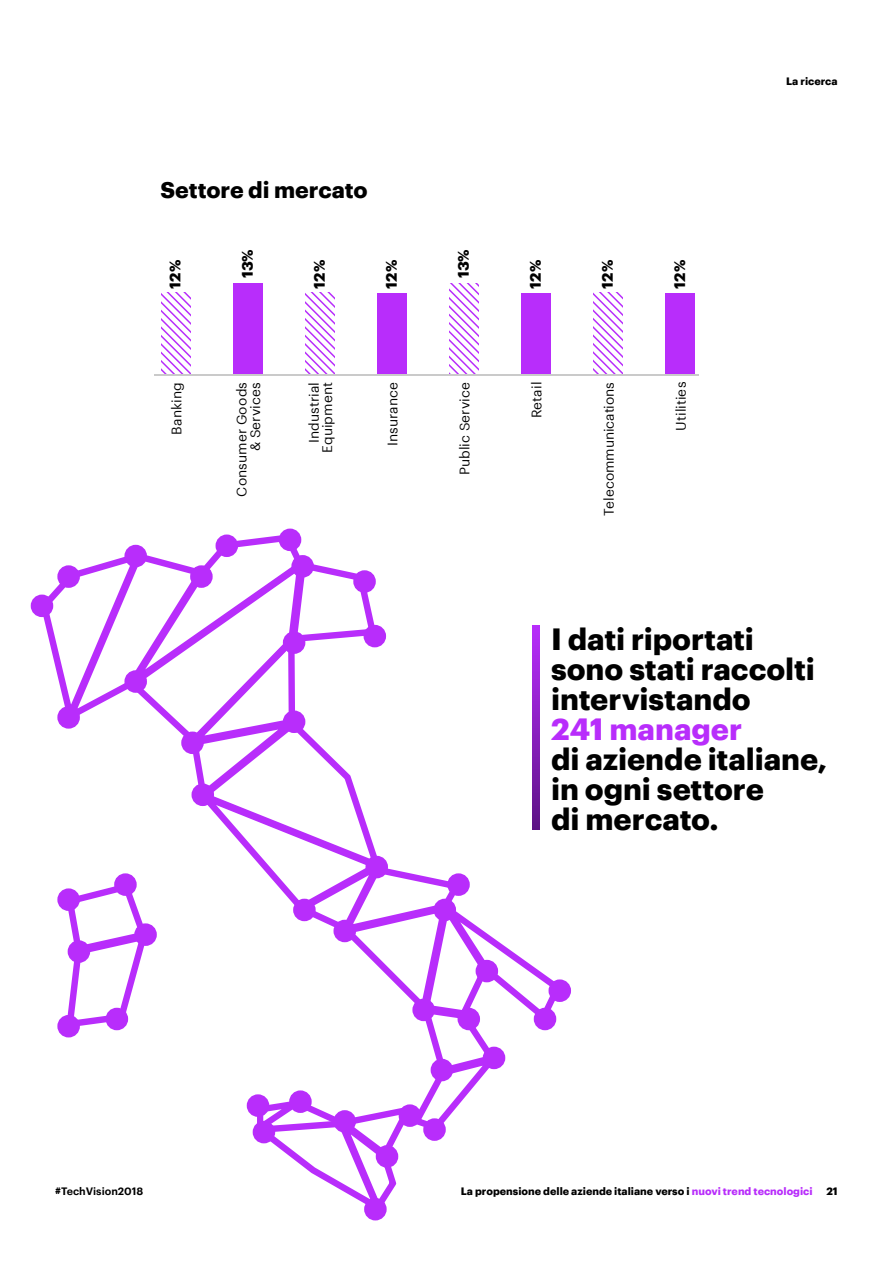
<style>
.page{position:relative;width:893px;height:1263px;background:#fff}
.page>*{position:absolute;margin:0;border:0;box-sizing:border-box;transform-origin:0 0}
.t1{font:700 30px/30px "Graphik";letter-spacing:-.005em;color:#000}
.t2{font:700 30px "Graphik";color:#b82dfb}
.t3{font:700 22.5px "Graphik";letter-spacing:-.005em;color:#000}
.t4{font:700 15px "Graphik";letter-spacing:.005em;color:#000}
.t5{font:13.5px/13.5px "Graphik";letter-spacing:.005em;color:#000;text-align:right}
.t6{font:700 10.5px "Graphik";color:#000}
.t7{font:600 10.5px "Graphik";color:#000}
.s1{color:#b82dfb}
</style>
<div class="page">
<div style="left:33px;top:597px;width:18px;height:18px;background:#b82dfb;border-radius:50%"></div>
<div style="left:31px;top:595px;width:22px;height:22px;border:4px solid #b82dfb;border-radius:50%"></div>
<div style="left:279px;top:529px;width:22px;height:22px;border:4px solid #b82dfb;border-radius:50%"></div>
<div style="left:551px;top:982px;width:18px;height:18px;background:#b82dfb;border-radius:50%"></div>
<div style="left:548px;top:979px;width:23px;height:23px;border:4px solid #b82dfb;border-radius:50%"></div>
<div style="left:364px;top:1198px;width:23px;height:22px;border:4px solid #b82dfb;border-radius:50%"></div>
<svg style="left:38px;top:532px;width:527px;height:683px"></svg>
<div style="left:233px;top:283px;width:30px;height:92px;background:#b82dfb"></div>
<svg style="left:449px;top:283px;width:30px;height:92px"></svg>
<svg style="left:161px;top:293px;width:30px;height:82px"></svg>
<svg style="left:305px;top:293px;width:30px;height:82px"></svg>
<svg style="left:593px;top:293px;width:30px;height:82px"></svg>
<div style="left:377px;top:293px;width:30px;height:82px;background:#b82dfb"></div>
<div style="left:665px;top:293px;width:30px;height:82px;background:#b82dfb"></div>
<div style="left:521px;top:293px;width:30px;height:82px;background:#b82dfb"></div>
<hr style="left:155px;top:375px;width:544px;height:1px;background:#cacaca">
<svg style="left:533px;top:625px;width:6px;height:205px"></svg>
<h2 class="t3" style="left:160px;top:173px;width:209px">Settore di mercato</h2>
<p class="t4" style="left:236px;top:278px;width:31px;rotate:-90deg">13%</p>
<p class="t4" style="left:452px;top:278px;width:31px;rotate:-90deg">13%</p>
<p class="t4" style="left:164px;top:288px;width:30px;rotate:-90deg">12%</p>
<p class="t4" style="left:308px;top:288px;width:30px;rotate:-90deg">12%</p>
<p class="t4" style="left:380px;top:288px;width:30px;rotate:-90deg">12%</p>
<p class="t4" style="left:524px;top:288px;width:30px;rotate:-90deg">12%</p>
<p class="t4" style="left:596px;top:288px;width:30px;rotate:-90deg">12%</p>
<p class="t4" style="left:668px;top:288px;width:30px;rotate:-90deg">12%</p>
<p class="t5" style="left:169px;top:435px;width:54px;rotate:-90deg">Banking</p>
<p class="t5" style="left:385px;top:446px;width:66px;rotate:-90deg">Insurance</p>
<p class="t5" style="left:457px;top:475px;width:95px;rotate:-90deg">Public Service</p>
<p class="t5" style="left:529px;top:418px;width:38px;rotate:-90deg">Retail</p>
<p class="t5" style="left:673px;top:431px;width:50px;rotate:-90deg">Utilities</p>
<p class="t5" style="left:601px;top:515px;width:135px;rotate:-90deg">Telecommunications</p>
<p class="t5" style="left:234px;top:497px;width:116px;rotate:-90deg">Consumer Goods &amp; Services</p>
<p class="t5" style="left:306px;top:453px;width:72px;rotate:-90deg">Industrial<br>Equipment</p>
<p class="t6" style="left:786px;top:73px;width:53px">La ricerca</p>
<h1 class="t1" style="left:551px;top:621px;width:265px">I dati riportati sono stati raccolti intervistando</h1>
<h1 class="t2" style="left:551px;top:706px;width:193px">241 manager</h1>
<h1 class="t1" style="left:551px;top:741px;width:278px">di aziende italiane, in ogni settore<br>di mercato.</h1>
<p class="t7" style="left:55px;top:1183px;width:90px">#TechVision2018</p>
<p class="t6" style="left:461px;top:1183px;width:353px">La propensione delle aziende italiane verso i <span class="s1">nuovi trend tecnologici</span></p>
<p class="t6" style="left:826px;top:1183px;width:13px">21</p>
</div>
